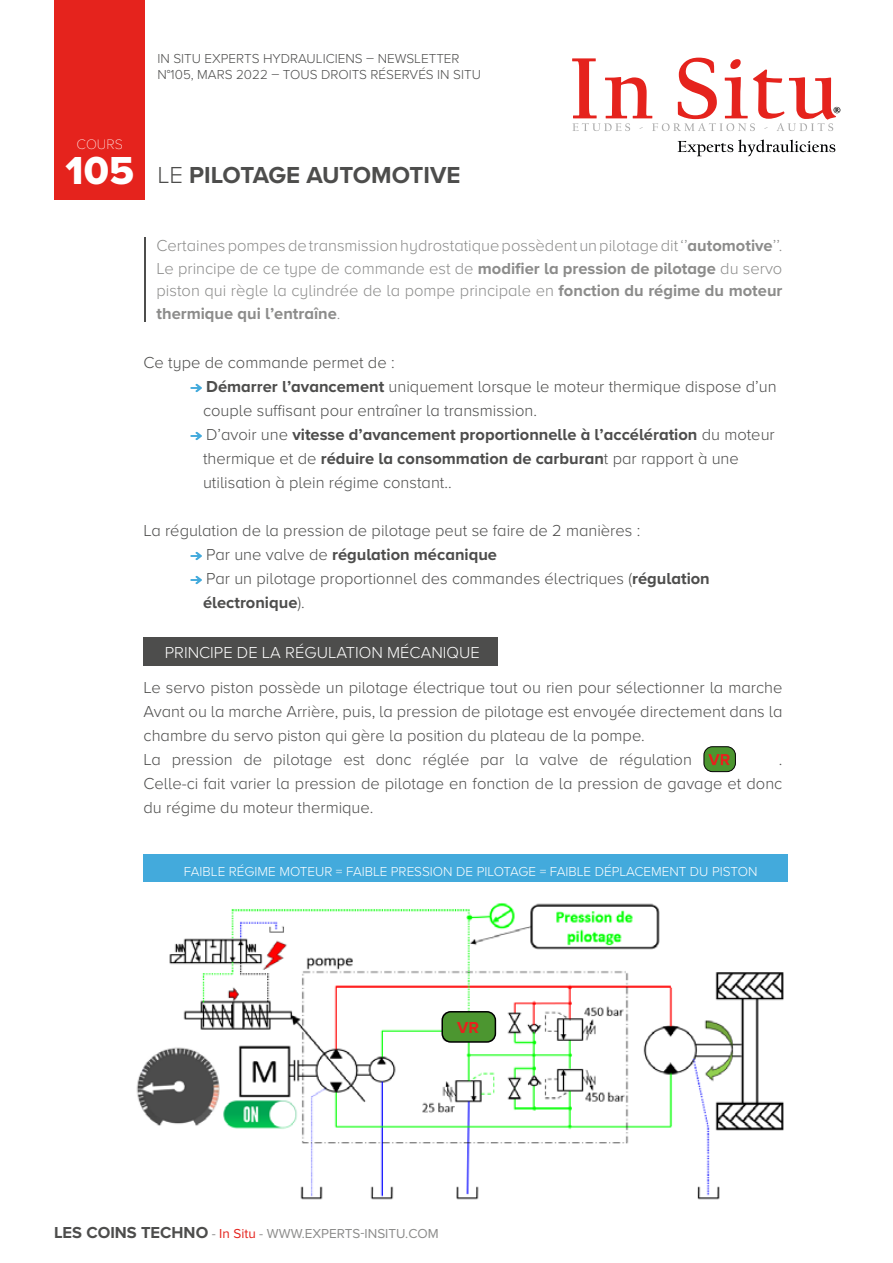
<style>
.page{position:relative;width:893px;height:1263px;background:#fff}
.page>*{position:absolute;margin:0;border:0;box-sizing:border-box;transform-origin:0 0}
.t1{font:40.5px "Proxima Nova A Extrabld";color:#fff}
.t2{font:700 24px "Proxima Nova A";color:#4d4d4c}
.t3{font:300 16.5px/24px "Proxima Nova A";color:#4d4d4c}
.t4{font:300 16.5px/22.5px "Proxima Nova A";color:#8c8c8b;text-align:justify}
.t5{font:300 16.5px "Proxima Nova A";color:#fff}
.t6{font:700 16.5px "Proxima Nova A";color:#e5231d}
.t7{font:100 14.25px "Proxima Nova A";color:#fff}
.t8{font:300 13.5px/16.5px "Proxima Nova A";color:#4d4d4c}
.t9{font:300 13.5px "Proxima Nova A";color:#fff}
.t10{font:13.5px "Proxima Nova A";color:#8c8c8b}
.s1{font-weight:300}
.s2{font-weight:700}
.s3{font-weight:700;font-size:16.5px;color:#4d4d4c}
.s4{color:#e5231d}
</style>
<div class="page">
<div style="left:54px;top:0;width:90px;height:200px;background:#e5231d"></div>
<svg style="left:678px;top:140px;width:157px;height:16px"></svg>
<svg style="left:572px;top:58px;width:268px;height:73px"></svg>
<hr style="left:144px;top:238px;width:2px;height:84px;background:#4d4d4c">
<svg style="left:190px;top:383px;width:12px;height:10px"></svg>
<svg style="left:190px;top:431px;width:12px;height:10px"></svg>
<svg style="left:190px;top:551px;width:12px;height:10px"></svg>
<svg style="left:190px;top:575px;width:12px;height:10px"></svg>
<div style="left:144px;top:638px;width:353px;height:28px;background:#4d4d4c"></div>
<div style="left:144px;top:854px;width:644px;height:33px;background:#43aadc"></div>
<img style="left:136px;top:883px;width:652px;height:317px">
<div style="left:442px;top:1012px;width:53px;height:30px;background:#4c9630;border-radius:9px"></div>
<div style="left:441px;top:1011px;width:55px;height:32px;border:2px solid #000;border-radius:9px"></div>
<div style="left:704px;top:747px;width:31px;height:25px;background:#4c9630;border-radius:8px"></div>
<div style="left:704px;top:746px;width:32px;height:26px;border:1px solid #000;border-radius:8px"></div>
<svg style="left:708px;top:754px;width:22px;height:11px"></svg>
<p class="t8" style="left:157px;top:49px;width:325px">IN SITU EXPERTS HYDRAULICIENS – NEWSLETTER<br>N°105, MARS 2022 – TOUS DROITS RÉSERVÉS IN SITU</p>
<p class="t7" style="left:77px;top:134px;width:48px">COURS</p>
<h1 class="t1" style="left:66px;top:140px;width:70px">105</h1>
<h2 class="t2" style="left:157px;top:157px;width:305px"><span class="s1">LE</span> PILOTAGE AUTOMOTIVE</h2>
<p class="t4" style="left:157px;top:234px;width:627px">Certaines pompes de transmission hydrostatique possèdent un pilotage dit ‘’<span class="s2">automotive</span>’’.<br>Le principe de ce type de commande est de <span class="s2">modifier la pression de pilotage</span> du servo piston qui règle la cylindrée de la pompe principale en <span class="s2">fonction du régime du moteur thermique qui l’entraîne</span>.</p>
<p class="t3" style="left:203px;top:350px;width:575px;text-indent:-60px">Ce type de commande permet de :<br><span class="s2">Démarrer l’avancement</span> uniquement lorsque le moteur thermique dispose d’un couple suffisant pour entraîner la transmission.<br>D’avoir une <span class="s2">vitesse d’avancement proportionnelle à l’accélération</span> du moteur thermique et de <span class="s2">réduire la consommation de carburan</span>t par rapport à une utilisation à plein régime constant..</p>
<p class="t3" style="left:203px;top:518px;width:508px;text-indent:-60px">La régulation de la pression de pilotage peut se faire de 2 manières :<br>Par une valve de <span class="s2">régulation mécanique<br></span>Par un pilotage proportionnel des commandes électriques (<span class="s2">régulation électronique</span>).</p>
<p class="t5" style="left:165px;top:640px;width:316px">PRINCIPE DE LA RÉGULATION MÉCANIQUE</p>
<p class="t3" style="left:144px;top:675px;width:640px">Le servo piston possède un pilotage électrique tout ou rien pour sélectionner la marche Avant ou la marche Arrière, puis, la pression de pilotage est envoyée directement dans la chambre du servo piston qui gère la position du plateau de la pompe.<br>La pression de pilotage est donc réglée par la valve de régulation</p>
<p class="t3" style="left:144px;top:747px;width:640px;text-align:justify;text-indent:635px">.<br>Celle-ci fait varier la pression de pilotage en fonction de la pression de gavage et donc du régime du moteur thermique.</p>
<p class="t9" style="left:184px;top:861px;width:575px">FAIBLE RÉGIME MOTEUR = FAIBLE PRESSION DE PILOTAGE = FAIBLE DÉPLACEMENT DU PISTON</p>
<p class="t6" style="left:457px;top:1015px;width:23px">VR</p>
<p class="t10" style="left:54px;top:1224px;width:386px"><span class="s3">LES COINS TECHNO</span> - <span class="s4">In Situ</span> - WWW.EXPERTS-INSITU.COM</p>
</div>
